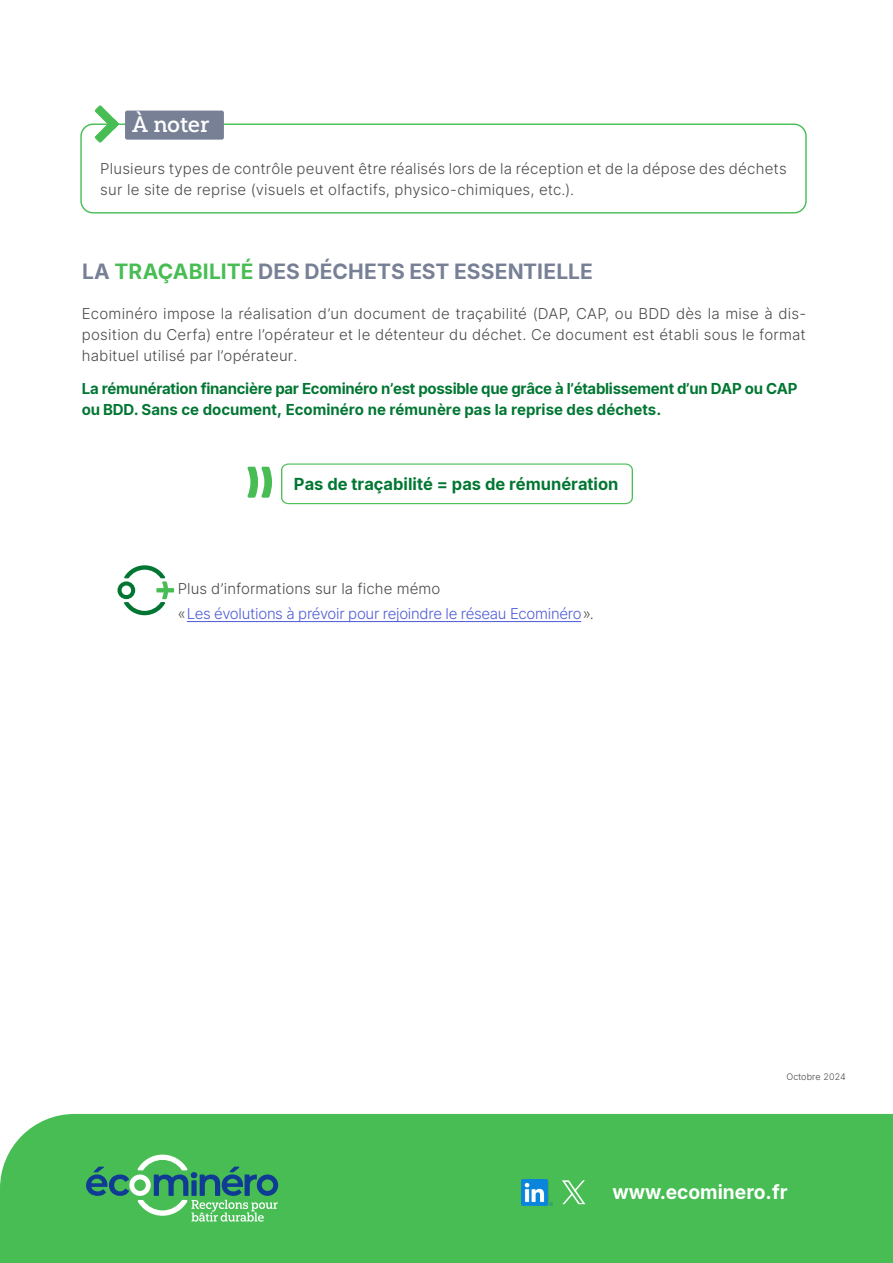
<style>
.page{position:relative;width:893px;height:1263px;background:#fff}
.page>*{position:absolute;margin:0;border:0;box-sizing:border-box;transform-origin:0 0}
.t1{font:22.5px "Yorkten Slab Nor Med";letter-spacing:-.01em;color:#fff}
.t2{font:700 21px "Inter";color:#788096}
.t3{font:700 19.2px "Inter";color:#fff}
.t4{font:700 16.5px "Inter";color:#007632}
.t5{font:300 15px/21px "Inter";letter-spacing:.01em;color:#4a4a49;text-align:justify}
.t6{font:700 15px/21px "Inter";letter-spacing:-.02em;color:#007632}
.t7{font:300 15px "Inter";letter-spacing:-.02em;color:#4f5cd6}
.t8{font:300 9px "Inter";letter-spacing:.01em;color:#4a4a49}
.s1{color:#47bd54}
.s2{font-style:inherit}
.s3{color:#4a4a49}
</style>
<div class="page">
<div style="left:281px;top:463px;width:352px;height:41px;border:1px solid #47bd54;border-radius:6px"></div>
<svg style="left:247px;top:467px;width:25px;height:31px"></svg>
<hr style="left:187px;top:621px;width:394px;height:1px;background:#4f5cd6">
<div style="left:0;top:1114px;width:892px;height:149px;background:#47bd54"></div>
<svg style="left:86px;top:1155px;width:192px;height:67px;background:#51af6f"></svg>
<svg style="left:156px;top:588px;width:18px;height:4px"></svg>
<svg style="left:117px;top:565px;width:51px;height:50px"></svg>
<div style="left:80px;top:124px;width:726px;height:90px;border:1px solid #47bd54;border-radius:12px"></div>
<svg style="left:95px;top:105px;width:24px;height:38px"></svg>
<div style="left:125px;top:111px;width:99px;height:29px;background:#788096;border-radius:2px"></div>
<svg style="left:562px;top:1180px;width:23px;height:24px"></svg>
<img style="left:522px;top:1179px;width:30px;height:26px">
<h1 class="t1" style="left:132px;top:111px;width:79px">À noter</h1>
<p class="t5" style="left:100px;top:158px;width:688px">Plusieurs types de contrôle peuvent être réalisés lors de la réception et de la dépose des déchets sur le site de reprise (visuels et olfactifs, physico-chimiques, etc.).</p>
<p class="t2" style="left:82px;top:256px;width:512px">LA <span class="s1">TRAÇABILITÉ</span> DES DÉCHETS EST ESSENTIELLE</p>
<p class="t5" style="left:82px;top:303px;width:725px">Ecominéro impose la réalisation d’un document de traçabilité (DAP, CAP, ou BDD dès la mise à dis&shy;position du Cerfa) entre l’opérateur et le détenteur du déchet. Ce document est établi sous le format habituel utilisé par l’opérateur.</p>
<p class="t6" style="left:82px;top:378px;width:717px">L<span class="s2">a rémunération financière</span> par Ecominéro n<span class="s2">’</span>est <span class="s2">possibl</span>e que grâce à l<span class="s2">’</span>établissement d<span class="s2">’</span>un DAP ou CAP ou BDD. Sans ce document, Ecominéro ne <span class="s2">rémunère</span> pas la reprise des déchets.</p>
<p class="t4" style="left:294px;top:471px;width:326px">Pas de traçabilité = pas de <span class="s2">rémunération</span></p>
<p class="t5" style="left:178px;top:578px;width:264px">Plus d’informations sur la fiche mémo</p>
<p class="t7" style="left:178px;top:603px;width:417px"><span class="s3">«</span>Les évolutions à prévoir pour rejoindre le réseau Ecominéro<span class="s3">».</span></p>
<p class="t8" style="left:786px;top:1070px;width:61px">Octobre 2024</p>
<p class="t3" style="left:612px;top:1177px;width:177px">www.ecominero.fr</p>
</div>
